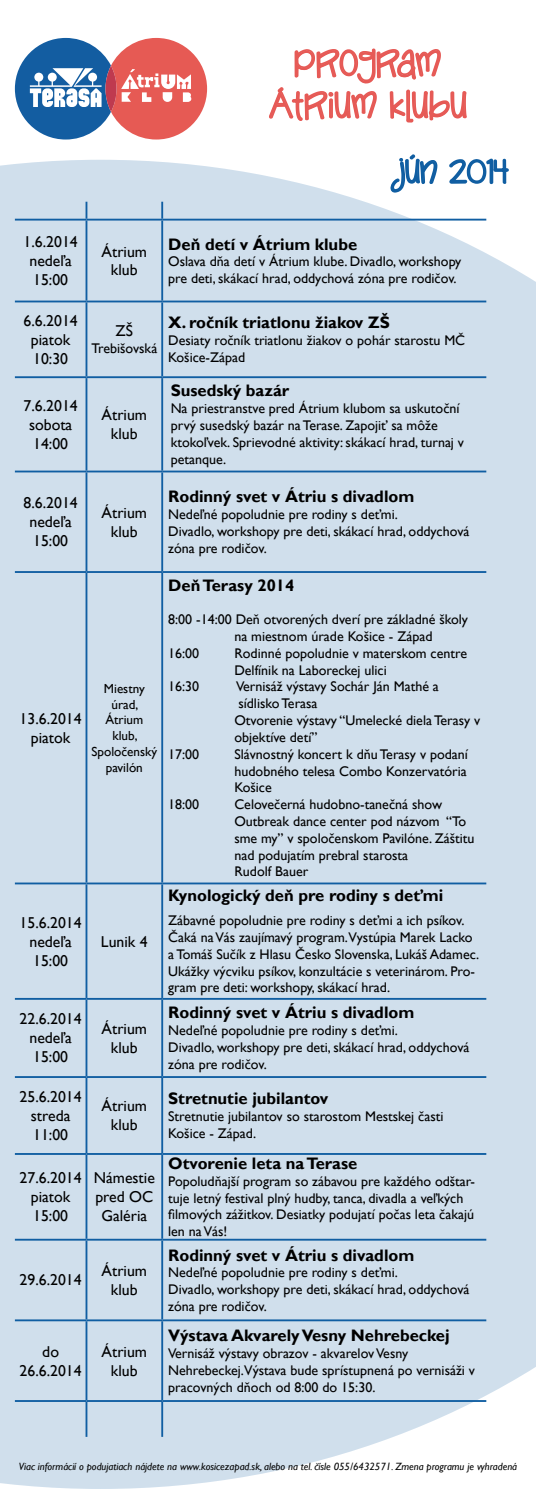
<style>
.page{position:relative;width:536px;height:1489px;background:#fff}
.page>*{position:absolute;margin:0;border:0;box-sizing:border-box;transform-origin:0 0}
.t1{font:35px/42px "Janda Silly Monkey";letter-spacing:.01em;color:#e65a56;text-align:center}
.t2{font:31.5px "Janda Silly Monkey";color:#105ea2}
.t3{font:700 16.62px "Gill Sans";color:#000}
.t4{font:15.75px/18.9px "Gill Sans";color:#000;text-align:center}
.t5{font:14px/16.8px "Gill Sans";color:#000}
.t6{font:13.12px/15.8px "Gill Sans";color:#000;text-align:center}
.t7{font:italic 10.5px "Gill Sans";color:#000}
</style>
<div class="page">
<div style="left:0;top:160px;width:536px;height:1328px;background:#d0dfec"></div>
<svg style="left:15px;top:38px;width:192px;height:101px"></svg>
<svg style="left:268px;top:48px;width:242px;height:249px"></svg>
<svg style="left:85px;top:202px;width:2px;height:17px"></svg>
<svg style="left:161px;top:202px;width:2px;height:17px"></svg>
<hr style="left:15px;top:219px;width:71px;height:1px;background:#105ea2">
<hr style="left:86px;top:219px;width:76px;height:1px;background:#105ea2">
<hr style="left:85px;top:220px;width:2px;height:80px;background:#105ea2">
<hr style="left:162px;top:219px;width:324px;height:1px;background:#105ea2">
<hr style="left:161px;top:220px;width:2px;height:80px;background:#105ea2">
<hr style="left:15px;top:300px;width:71px;height:2px;background:#105ea2">
<hr style="left:86px;top:300px;width:76px;height:2px;background:#105ea2">
<hr style="left:85px;top:302px;width:2px;height:74px;background:#105ea2">
<hr style="left:162px;top:300px;width:324px;height:2px;background:#105ea2">
<hr style="left:161px;top:302px;width:2px;height:74px;background:#105ea2">
<hr style="left:15px;top:376px;width:71px;height:2px;background:#105ea2">
<hr style="left:86px;top:376px;width:76px;height:2px;background:#105ea2">
<hr style="left:85px;top:378px;width:2px;height:92px;background:#105ea2">
<hr style="left:162px;top:376px;width:324px;height:2px;background:#105ea2">
<hr style="left:161px;top:378px;width:2px;height:92px;background:#105ea2">
<hr style="left:15px;top:470px;width:71px;height:2px;background:#105ea2">
<hr style="left:86px;top:470px;width:76px;height:2px;background:#105ea2">
<hr style="left:85px;top:472px;width:2px;height:99px;background:#105ea2">
<hr style="left:162px;top:470px;width:324px;height:2px;background:#105ea2">
<hr style="left:161px;top:472px;width:2px;height:99px;background:#105ea2">
<hr style="left:15px;top:571px;width:71px;height:2px;background:#105ea2">
<hr style="left:86px;top:571px;width:76px;height:2px;background:#105ea2">
<hr style="left:85px;top:573px;width:2px;height:309px;background:#105ea2">
<hr style="left:162px;top:571px;width:324px;height:2px;background:#105ea2">
<hr style="left:161px;top:573px;width:2px;height:309px;background:#105ea2">
<hr style="left:15px;top:882px;width:71px;height:2px;background:#105ea2">
<hr style="left:86px;top:882px;width:76px;height:2px;background:#105ea2">
<hr style="left:85px;top:884px;width:2px;height:113px;background:#105ea2">
<hr style="left:162px;top:882px;width:324px;height:2px;background:#105ea2">
<hr style="left:161px;top:884px;width:2px;height:113px;background:#105ea2">
<hr style="left:15px;top:997px;width:71px;height:2px;background:#105ea2">
<hr style="left:86px;top:997px;width:76px;height:2px;background:#105ea2">
<hr style="left:85px;top:999px;width:2px;height:77px;background:#105ea2">
<hr style="left:162px;top:997px;width:324px;height:2px;background:#105ea2">
<hr style="left:161px;top:999px;width:2px;height:77px;background:#105ea2">
<hr style="left:15px;top:1076px;width:71px;height:1px;background:#105ea2">
<hr style="left:86px;top:1076px;width:76px;height:1px;background:#105ea2">
<hr style="left:85px;top:1077px;width:2px;height:75px;background:#105ea2">
<hr style="left:162px;top:1076px;width:324px;height:1px;background:#105ea2">
<hr style="left:161px;top:1077px;width:2px;height:75px;background:#105ea2">
<hr style="left:15px;top:1152px;width:71px;height:2px;background:#105ea2">
<hr style="left:86px;top:1152px;width:76px;height:2px;background:#105ea2">
<hr style="left:85px;top:1154px;width:2px;height:84px;background:#105ea2">
<hr style="left:162px;top:1152px;width:324px;height:2px;background:#105ea2">
<hr style="left:161px;top:1154px;width:2px;height:84px;background:#105ea2">
<hr style="left:15px;top:1238px;width:71px;height:2px;background:#105ea2">
<hr style="left:86px;top:1238px;width:76px;height:2px;background:#105ea2">
<hr style="left:85px;top:1240px;width:2px;height:79px;background:#105ea2">
<hr style="left:162px;top:1238px;width:324px;height:2px;background:#105ea2">
<hr style="left:161px;top:1240px;width:2px;height:79px;background:#105ea2">
<hr style="left:15px;top:1319px;width:71px;height:2px;background:#105ea2">
<hr style="left:86px;top:1319px;width:76px;height:2px;background:#105ea2">
<hr style="left:85px;top:1321px;width:2px;height:78px;background:#105ea2">
<hr style="left:162px;top:1319px;width:324px;height:2px;background:#105ea2">
<hr style="left:161px;top:1321px;width:2px;height:78px;background:#105ea2">
<hr style="left:15px;top:1399px;width:71px;height:2px;background:#105ea2">
<hr style="left:86px;top:1399px;width:76px;height:2px;background:#105ea2">
<hr style="left:85px;top:1401px;width:2px;height:35px;background:#105ea2">
<hr style="left:162px;top:1399px;width:324px;height:2px;background:#105ea2">
<hr style="left:161px;top:1401px;width:2px;height:35px;background:#105ea2">
<h1 class="t1" style="left:269px;top:43px;width:199px">PROGRAM<br>ÁTRIUM KLUBU</h1>
<h2 class="t2" style="left:398px;top:149px;width:112px">JÚN 2014</h2>
<p class="t4" style="left:24px;top:233px;width:56px">1.6.2014 nedeľa<br>15:00</p>
<p class="t4" style="left:101px;top:242px;width:47px">Átrium klub</p>
<p class="t4" style="left:24px;top:311px;width:56px">6.6.2014 piatok<br>10:30</p>
<p class="t4" style="left:116px;top:322px;width:19px">ZŠ</p>
<p class="t5" style="left:91px;top:340px;width:67px">Trebišovská</p>
<p class="t4" style="left:24px;top:396px;width:56px">7.6.2014 sobota<br>14:00</p>
<p class="t4" style="left:101px;top:406px;width:47px">Átrium klub</p>
<p class="t4" style="left:24px;top:494px;width:56px">8.6.2014 nedeľa<br>15:00</p>
<p class="t4" style="left:101px;top:503px;width:47px">Átrium klub</p>
<p class="t4" style="left:20px;top:709px;width:64px">13.6.2014 piatok</p>
<p class="t6" style="left:91px;top:680px;width:67px">Miestny úrad,<br>Átrium klub,<br>Spoločenský pavilón</p>
<p class="t4" style="left:20px;top:913px;width:64px">15.6.2014 nedeľa<br>15:00</p>
<p class="t4" style="left:101px;top:932px;width:48px">Lunik 4</p>
<p class="t4" style="left:20px;top:1009px;width:64px">22.6.2014 nedeľa<br>15:00</p>
<p class="t4" style="left:101px;top:1019px;width:47px">Átrium klub</p>
<p class="t3" style="left:168px;top:234px;width:190px">Deň detí v Átrium klube</p>
<p class="t5" style="left:168px;top:253px;width:294px">Oslava dňa detí v Átrium klube. Divadlo, workshopy pre deti, skákací hrad, oddychová zóna pre rodičov.</p>
<p class="t3" style="left:168px;top:313px;width:223px">X. ročník triatlonu žiakov ZŠ</p>
<p class="t5" style="left:168px;top:332px;width:298px">Desiaty ročník triatlonu žiakov o pohár starostu MČ<br>Košice-Západ</p>
<p class="t3" style="left:171px;top:381px;width:120px">Susedský bazár</p>
<p class="t5" style="left:171px;top:400px;width:295px">Na priestranstve pred Átrium klubom sa uskutoční prvý susedský bazár na Terase. Zapojiť sa môže ktokoľvek. Sprievodné aktivity: skákací hrad, turnaj v petanque.</p>
<p class="t3" style="left:168px;top:486px;width:247px">Rodinný svet v Átriu s divadlom</p>
<p class="t5" style="left:168px;top:506px;width:303px">Nedeľné popoludnie pre rodiny s deťmi.<br>Divadlo, workshopy pre deti, skákací hrad, oddychová zóna pre rodičov.</p>
<p class="t3" style="left:168px;top:575px;width:127px">Deň Terasy 2014</p>
<p class="t5" style="left:168px;top:611px;width:301px">8:00 -14:00 Deň otvorených dverí pre základné školy</p>
<p class="t5" style="left:234px;top:628px;width:199px">na miestnom úrade Košice - Západ</p>
<p class="t5" style="left:168px;top:645px;width:33px">16:00</p>
<p class="t5" style="left:234px;top:645px;width:234px">Rodinné popoludnie v materskom centre<br>Delfínik na Laboreckej ulici</p>
<p class="t5" style="left:168px;top:678px;width:33px">16:30</p>
<p class="t5" style="left:234px;top:678px;width:247px">Vernisáž výstavy Sochár Ján Mathé a sídlisko Terasa<br>Otvorenie výstavy “Umelecké diela Terasy v objektíve detí”</p>
<p class="t5" style="left:168px;top:745px;width:33px">17:00</p>
<p class="t5" style="left:234px;top:745px;width:235px;text-align:justify">Slávnostný koncert k dňu Terasy v podaní hudobného telesa Combo Konzervatória Košice</p>
<p class="t5" style="left:168px;top:796px;width:33px">18:00</p>
<p class="t5" style="left:234px;top:796px;width:241px">Celovečerná hudobno-tanečná show<br>Outbreak dance center pod názvom “To sme my” v spoločenskom Pavilóne. Záštitu nad podujatím prebral starosta<br>Rudolf Bauer</p>
<p class="t3" style="left:168px;top:885px;width:276px">Kynologický deň pre rodiny s deťmi</p>
<p class="t5" style="left:168px;top:912px;width:312px">Zábavné popoludnie pre rodiny s deťmi a ich psíkov.<br>Čaká na Vás zaujímavý program.Vystúpia Marek Lacko a Tomáš Sučík z Hlasu Česko Slovenska, Lukáš Adamec.<br>Ukážky výcviku psíkov, konzultácie s veterinárom. Pro&shy;gram pre deti: workshopy, skákací hrad.</p>
<p class="t3" style="left:168px;top:1002px;width:247px">Rodinný svet v Átriu s divadlom</p>
<p class="t5" style="left:168px;top:1022px;width:303px">Nedeľné popoludnie pre rodiny s deťmi.<br>Divadlo, workshopy pre deti, skákací hrad, oddychová zóna pre rodičov.</p>
<p class="t4" style="left:20px;top:1087px;width:64px">25.6.2014 streda<br>11:00</p>
<p class="t4" style="left:102px;top:1096px;width:47px">Átrium klub</p>
<p class="t3" style="left:168px;top:1088px;width:161px">Stretnutie jubilantov</p>
<p class="t5" style="left:168px;top:1108px;width:277px">Stretnutie jubilantov so starostom Mestskej časti<br>Košice - Západ.</p>
<p class="t4" style="left:20px;top:1168px;width:64px">27.6.2014 piatok<br>15:00</p>
<p class="t4" style="left:94px;top:1168px;width:63px">Námestie pred OC<br>Galéria</p>
<p class="t4" style="left:20px;top:1270px;width:64px">29.6.2014</p>
<p class="t4" style="left:102px;top:1261px;width:47px">Átrium klub</p>
<p class="t4" style="left:20px;top:1341px;width:64px">do<br>26.6.2014</p>
<p class="t4" style="left:102px;top:1341px;width:47px">Átrium klub</p>
<p class="t3" style="left:168px;top:1153px;width:191px">Otvorenie leta na Terase</p>
<p class="t5" style="left:168px;top:1172px;width:308px">Popoludňajší program so zábavou pre každého odštar&shy;tuje letný festival plný hudby, tanca, divadla a veľkých filmových zážitkov. Desiatky podujatí počas leta čakajú len na Vás!</p>
<p class="t3" style="left:168px;top:1244px;width:247px">Rodinný svet v Átriu s divadlom</p>
<p class="t5" style="left:168px;top:1264px;width:303px">Nedeľné popoludnie pre rodiny s deťmi.<br>Divadlo, workshopy pre deti, skákací hrad, oddychová zóna pre rodičov.</p>
<p class="t3" style="left:168px;top:1325px;width:283px">Výstava Akvarely Vesny Nehrebeckej</p>
<p class="t5" style="left:168px;top:1344px;width:308px">Vernisáž výstavy obrazov - akvarelov Vesny<br>Nehrebeckej.Výstava bude sprístupnená po vernisáži v pracovných dňoch od 8:00 do 15:30.</p>
<p class="t7" style="left:19px;top:1460px;width:500px">Viac informácií o podujatiach nájdete na www.kosicezapad.sk, alebo na tel. čísle 055/6432571. Zmena programu je vyhradená</p>
</div>
